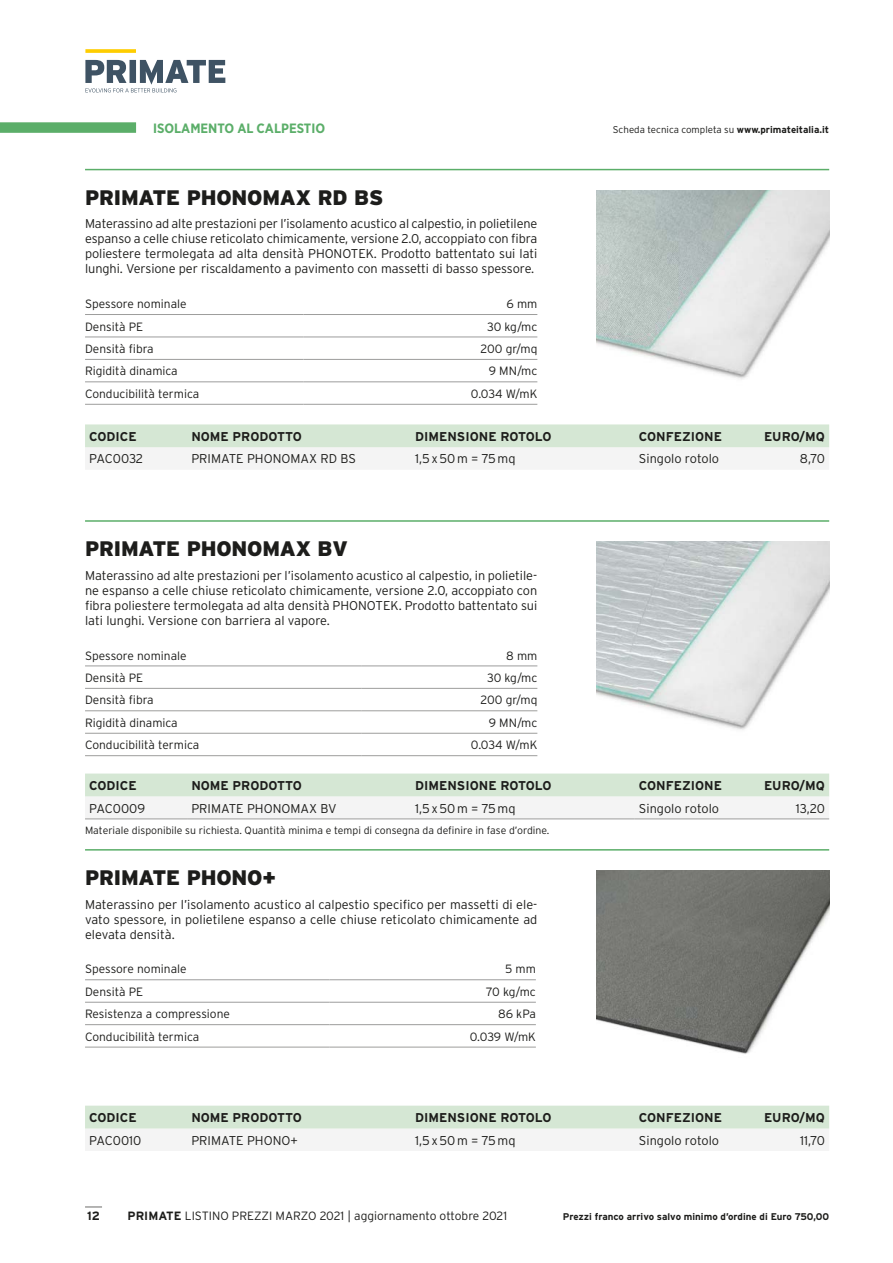
<style>
.page{position:relative;width:893px;height:1263px;background:#fff}
.page>*{position:absolute;margin:0;border:0;box-sizing:border-box;transform-origin:0 0}
.t1{font:900 21px "Interstate";letter-spacing:-.01em;color:#1d1d1b}
.t2{font:700 13.5px "Gotham Narrow";color:#5bae69}
.t3{font:300 12.75px/15px "Interstate";color:#1d1d1b;text-align:justify}
.t4{font:700 12.75px "Interstate";color:#1d1d1b}
.t5{font:300 12px "Interstate";color:#1d1d1b}
.t6{font:700 12px "Interstate";color:#1d1d1b}
.t7{font:300 10.5px "Interstate";color:#1d1d1b}
.t8{font:700 9.75px "Interstate";color:#1d1d1b}
.t9{font:300 9.75px "Interstate";color:#1d1d1b}
.s1{font-weight:700}
</style>
<div class="page">
<hr style="left:85px;top:314px;width:219px;height:1px;background:#9d9d9c">
<hr style="left:304px;top:314px;width:233px;height:1px;background:#9d9d9c">
<hr style="left:85px;top:337px;width:219px;height:1px;background:#9d9d9c">
<hr style="left:304px;top:337px;width:233px;height:1px;background:#9d9d9c">
<hr style="left:85px;top:359px;width:219px;height:1px;background:#9d9d9c">
<hr style="left:304px;top:359px;width:233px;height:1px;background:#9d9d9c">
<hr style="left:85px;top:381px;width:219px;height:1px;background:#9d9d9c">
<hr style="left:304px;top:381px;width:233px;height:1px;background:#9d9d9c">
<hr style="left:85px;top:404px;width:219px;height:1px;background:#9d9d9c">
<hr style="left:304px;top:404px;width:233px;height:1px;background:#9d9d9c">
<img style="left:597px;top:190px;width:232px;height:190px">
<hr style="left:85px;top:169px;width:744px;height:1px;background:#5bae69">
<svg style="left:85px;top:424px;width:744px;height:45px"></svg>
<hr style="left:85px;top:665px;width:277px;height:1px;background:#9d9d9c">
<hr style="left:362px;top:665px;width:175px;height:1px;background:#9d9d9c">
<hr style="left:85px;top:688px;width:277px;height:1px;background:#9d9d9c">
<hr style="left:362px;top:688px;width:175px;height:1px;background:#9d9d9c">
<hr style="left:85px;top:710px;width:277px;height:1px;background:#9d9d9c">
<hr style="left:362px;top:710px;width:175px;height:1px;background:#9d9d9c">
<hr style="left:85px;top:733px;width:277px;height:1px;background:#9d9d9c">
<hr style="left:362px;top:733px;width:175px;height:1px;background:#9d9d9c">
<hr style="left:85px;top:755px;width:277px;height:1px;background:#9d9d9c">
<hr style="left:362px;top:755px;width:175px;height:1px;background:#9d9d9c">
<hr style="left:85px;top:520px;width:744px;height:2px;background:#5bae69">
<img style="left:597px;top:541px;width:232px;height:189px">
<svg style="left:85px;top:773px;width:744px;height:45px"></svg>
<hr style="left:85px;top:818px;width:102px;height:1px;background:#9d9d9c">
<hr style="left:187px;top:818px;width:224px;height:1px;background:#9d9d9c">
<hr style="left:411px;top:818px;width:224px;height:1px;background:#9d9d9c">
<hr style="left:635px;top:818px;width:114px;height:1px;background:#9d9d9c">
<hr style="left:749px;top:818px;width:80px;height:1px;background:#9d9d9c">
<hr style="left:85px;top:979px;width:244px;height:1px;background:#9d9d9c">
<hr style="left:329px;top:979px;width:207px;height:1px;background:#9d9d9c">
<hr style="left:85px;top:1002px;width:244px;height:1px;background:#9d9d9c">
<hr style="left:329px;top:1002px;width:207px;height:1px;background:#9d9d9c">
<hr style="left:85px;top:1024px;width:244px;height:1px;background:#9d9d9c">
<hr style="left:329px;top:1024px;width:207px;height:1px;background:#9d9d9c">
<hr style="left:85px;top:1047px;width:244px;height:1px;background:#9d9d9c">
<hr style="left:329px;top:1047px;width:207px;height:1px;background:#9d9d9c">
<hr style="left:85px;top:849px;width:744px;height:1px;background:#5bae69">
<img style="left:597px;top:870px;width:232px;height:184px">
<svg style="left:85px;top:1106px;width:744px;height:45px"></svg>
<svg style="left:85px;top:49px;width:51px;height:4px"></svg>
<svg style="left:85px;top:60px;width:140px;height:32px"></svg>
<div style="left:0;top:122px;width:136px;height:11px;background:#5bae69"></div>
<svg style="left:85px;top:1206px;width:17px;height:2px"></svg>
<p class="t2" style="left:153px;top:119px;width:174px">ISOLAMENTO AL CALPESTIO</p>
<p class="t9" style="left:613px;top:124px;width:218px">Scheda tecnica completa su <span class="s1">www.primateitalia.it</span></p>
<h1 class="t1" style="left:85px;top:185px;width:300px">PRIMATE PHONOMAX RD BS</h1>
<p class="t3" style="left:85px;top:216px;width:454px">Materassino ad alte prestazioni per l’isolamento acustico al calpestio, in polietilene espanso a celle chiuse reticolato chimicamente, versione 2.0, accoppiato con fibra poliestere termolegata ad alta densità PHONOTEK. Prodotto battentato sui lati lunghi. Versione per riscaldamento a pavimento con massetti di basso spessore.</p>
<p class="t5" style="left:85px;top:297px;width:103px">Spessore nominale</p>
<p class="t5" style="left:507px;top:297px;width:32px">6 mm</p>
<p class="t5" style="left:85px;top:320px;width:60px">Densità PE</p>
<p class="t5" style="left:487px;top:320px;width:52px">30 kg/mc</p>
<p class="t5" style="left:85px;top:342px;width:70px">Densità fibra</p>
<p class="t5" style="left:480px;top:342px;width:58px">200 gr/mq</p>
<p class="t5" style="left:85px;top:364px;width:94px">Rigidità dinamica</p>
<p class="t5" style="left:489px;top:364px;width:50px">9 MN/mc</p>
<p class="t5" style="left:85px;top:387px;width:116px">Conducibilità termica</p>
<p class="t5" style="left:471px;top:387px;width:68px">0.034 W/mK</p>
<p class="t4" style="left:89px;top:429px;width:49px">CODICE</p>
<p class="t4" style="left:191px;top:429px;width:112px">NOME PRODOTTO</p>
<p class="t4" style="left:415px;top:429px;width:138px">DIMENSIONE ROTOLO</p>
<p class="t4" style="left:639px;top:429px;width:85px">CONFEZIONE</p>
<p class="t4" style="left:764px;top:429px;width:62px">EURO/MQ</p>
<p class="t3" style="left:89px;top:451px;width:55px">PAC0032</p>
<p class="t3" style="left:191px;top:451px;width:166px">PRIMATE PHONOMAX RD BS</p>
<p class="t3" style="left:415px;top:451px;width:102px">1,5 x 50 m = 75 mq</p>
<p class="t3" style="left:639px;top:451px;width:82px">Singolo rotolo</p>
<p class="t3" style="left:800px;top:451px;width:27px">8,70</p>
<h1 class="t1" style="left:85px;top:537px;width:264px">PRIMATE PHONOMAX BV</h1>
<p class="t3" style="left:85px;top:568px;width:454px">Materassino ad alte prestazioni per l’isolamento acustico al calpestio, in polietile&shy;ne espanso a celle chiuse reticolato chimicamente, versione 2.0, accoppiato con fibra poliestere termolegata ad alta densità PHONOTEK. Prodotto battentato sui lati lunghi. Versione con barriera al vapore.</p>
<p class="t5" style="left:85px;top:648px;width:103px">Spessore nominale</p>
<p class="t5" style="left:506px;top:648px;width:33px">8 mm</p>
<p class="t5" style="left:85px;top:671px;width:60px">Densità PE</p>
<p class="t5" style="left:487px;top:671px;width:52px">30 kg/mc</p>
<p class="t5" style="left:85px;top:693px;width:70px">Densità fibra</p>
<p class="t5" style="left:480px;top:693px;width:58px">200 gr/mq</p>
<p class="t5" style="left:85px;top:716px;width:94px">Rigidità dinamica</p>
<p class="t5" style="left:489px;top:716px;width:50px">9 MN/mc</p>
<p class="t5" style="left:85px;top:738px;width:116px">Conducibilità termica</p>
<p class="t5" style="left:471px;top:738px;width:68px">0.034 W/mK</p>
<p class="t4" style="left:89px;top:779px;width:49px">CODICE</p>
<p class="t4" style="left:191px;top:779px;width:112px">NOME PRODOTTO</p>
<p class="t4" style="left:415px;top:779px;width:138px">DIMENSIONE ROTOLO</p>
<p class="t4" style="left:639px;top:779px;width:85px">CONFEZIONE</p>
<p class="t4" style="left:764px;top:779px;width:62px">EURO/MQ</p>
<p class="t3" style="left:89px;top:800px;width:57px">PAC0009</p>
<p class="t3" style="left:191px;top:800px;width:147px">PRIMATE PHONOMAX BV</p>
<p class="t3" style="left:415px;top:800px;width:102px">1,5 x 50 m = 75 mq</p>
<p class="t3" style="left:639px;top:800px;width:82px">Singolo rotolo</p>
<p class="t3" style="left:796px;top:800px;width:31px">13,20</p>
<p class="t7" style="left:85px;top:824px;width:466px">Materiale disponibile su richiesta. Quantità minima e tempi di consegna da definire in fase d’ordine.</p>
<h1 class="t1" style="left:85px;top:866px;width:192px">PRIMATE PHONO+</h1>
<p class="t3" style="left:85px;top:896px;width:454px">Materassino per l’isolamento acustico al calpestio specifico per massetti di ele&shy;vato spessore, in polietilene espanso a celle chiuse reticolato chimicamente ad elevata densità.</p>
<p class="t5" style="left:85px;top:962px;width:103px">Spessore nominale</p>
<p class="t5" style="left:505px;top:962px;width:32px">5 mm</p>
<p class="t5" style="left:85px;top:985px;width:60px">Densità PE</p>
<p class="t5" style="left:486px;top:985px;width:51px">70 kg/mc</p>
<p class="t5" style="left:85px;top:1007px;width:146px">Resistenza a compressione</p>
<p class="t5" style="left:498px;top:1007px;width:39px">86 kPa</p>
<p class="t5" style="left:85px;top:1030px;width:116px">Conducibilità termica</p>
<p class="t5" style="left:470px;top:1030px;width:68px">0.039 W/mK</p>
<p class="t4" style="left:89px;top:1111px;width:49px">CODICE</p>
<p class="t4" style="left:191px;top:1111px;width:112px">NOME PRODOTTO</p>
<p class="t4" style="left:415px;top:1111px;width:138px">DIMENSIONE ROTOLO</p>
<p class="t4" style="left:639px;top:1111px;width:85px">CONFEZIONE</p>
<p class="t4" style="left:764px;top:1111px;width:62px">EURO/MQ</p>
<p class="t3" style="left:89px;top:1132px;width:54px">PAC0010</p>
<p class="t3" style="left:191px;top:1132px;width:108px">PRIMATE PHONO+</p>
<p class="t3" style="left:415px;top:1132px;width:102px">1,5 x 50 m = 75 mq</p>
<p class="t3" style="left:639px;top:1132px;width:82px">Singolo rotolo</p>
<p class="t3" style="left:800px;top:1132px;width:26px">11,70</p>
<p class="t6" style="left:87px;top:1209px;width:14px">12</p>
<p class="t5" style="left:128px;top:1209px;width:381px"><span class="s1">PRIMATE</span> LISTINO PREZZI MARZO 2021 | aggiornamento ottobre 2021</p>
<p class="t8" style="left:563px;top:1211px;width:268px">Prezzi franco arrivo salvo minimo d’ordine di Euro 750,00</p>
</div>
